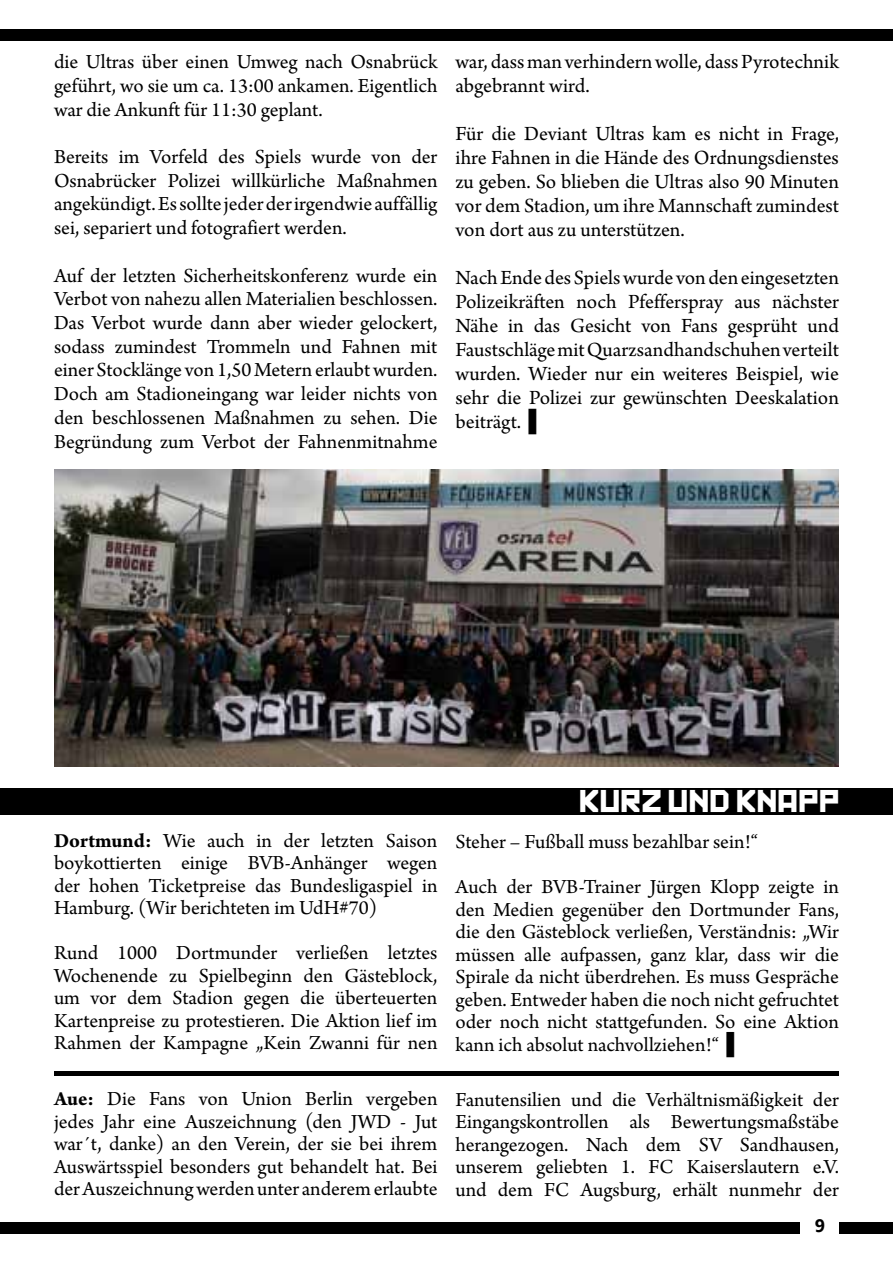
<style>
.page{position:relative;width:893px;height:1263px;background:#fff}
.page>*{position:absolute;margin:0;border:0;box-sizing:border-box;transform-origin:0 0}
.t1{font:30px "Kremlin";color:#fff}
.t2{font:21.15px/24px "Arno Pro";color:#000;text-align:justify}
.t3{font:21px/22.5px "Arno Pro";color:#000;text-align:justify}
.t4{font:700 18px "Khmer UI";color:#000}
.s1{font-family:"Times New Roman"}
.s2{font-weight:700}
</style>
<div class="page">
<div style="left:0;top:1222px;width:893px;height:11px;background:#000"></div>
<div style="left:801px;top:1209px;width:38px;height:34px;background:#fff"></div>
<div style="left:0;top:30px;width:893px;height:11px;background:#000"></div>
<div style="left:0;top:788px;width:893px;height:26px;background:#000"></div>
<hr style="left:54px;top:1071px;width:785px;height:4px;background:#000">
<img style="left:54px;top:469px;width:785px;height:297px">
<p class="t3" style="left:54px;top:51px;width:385px;line-height:23.7px">die Ultras über einen Umweg nach Osnabrück geführt, wo sie um ca. 13:00 ankamen. Eigentlich war die Ankunft für 11:30 geplant.</p>
<p class="t3" style="left:54px;top:146px;width:385px;line-height:23.7px">Bereits im Vorfeld des Spiels wurde von der Osnabrücker Polizei willkürliche Maßnahmen angekündigt. Es sollte jeder der irgendwie auffällig sei, separiert und fotografiert werden.</p>
<p class="t3" style="left:54px;top:265px;width:385px;line-height:23.7px">Auf der letzten Sicherheitskonferenz wurde ein Verbot von nahezu allen Materialien beschlossen.<br>Das Verbot wurde dann aber wieder gelockert, sodass zumindest Trommeln und Fahnen mit einer Stocklänge von 1,50 Metern erlaubt wurden.<br>Doch am Stadioneingang war leider nichts von den beschlossenen Maßnahmen zu sehen. Die Begründung zum Verbot der Fahnenmitnahme</p>
<p class="t2" style="left:455px;top:51px;width:385px">war, dass man verhindern wolle, dass Pyrotechnik abgebrannt wird.</p>
<p class="t2" style="left:455px;top:123px;width:385px">Für die Deviant Ultras kam es nicht in Frage, ihre Fahnen in die Hände des Ordnungsdienstes zu geben. So blieben die Ultras also 90 Minuten vor dem Stadion, um ihre Mannschaft zumindest von dort aus zu unterstützen.</p>
<p class="t2" style="left:455px;top:267px;width:385px">Nach Ende des Spiels wurde von den eingesetzten Polizeikräften noch Pfefferspray aus nächster Nähe in das Gesicht von Fans gesprüht und Faustschläge mit Quarzsandhandschuhen verteilt wurden. Wieder nur ein weiteres Beispiel, wie sehr die Polizei zur gewünschten Deeskalation beiträgt.<span class="s1">▐</span></p>
<p class="t3" style="left:54px;top:830px;width:385px"><span class="s2">Dortmund:</span> Wie auch in der letzten Saison boykottierten einige BVB-Anhänger wegen der hohen Ticketpreise das Bundesligaspiel in Hamburg. (Wir berichteten im UdH#70)</p>
<p class="t3" style="left:54px;top:943px;width:385px">Rund 1000 Dortmunder verließen letztes Wochenende zu Spielbeginn den Gästeblock, um vor dem Stadion gegen die überteuerten Kartenpreise zu protestieren. Die Aktion lief im Rahmen der Kampagne „Kein Zwanni für nen</p>
<h1 class="t1" style="left:580px;top:790px;width:262px">KURZ UND KNAPP</h1>
<p class="t3" style="left:455px;top:820px;width:385px;line-height:45px">Steher – Fußball muss bezahlbar sein!“<br>Auch der BVB-Trainer Jürgen Klopp zeigte in</p>
<p class="t3" style="left:455px;top:899px;width:385px">den Medien gegenüber den Dortmunder Fans, die den Gästeblock verließen, Verständnis: „Wir müssen alle aufpassen, ganz klar, dass wir die Spirale da nicht überdrehen. Es muss Gespräche geben. Entweder haben die noch nicht gefruchtet oder noch nicht stattgefunden. So eine Aktion kann ich absolut nachvollziehen!“<span class="s1">▐</span></p>
<p class="t3" style="left:54px;top:1089px;width:385px"><span class="s2">Aue:</span> Die Fans von Union Berlin vergeben jedes Jahr eine Auszeichnung (den JWD - Jut war´t, danke) an den Verein, der sie bei ihrem Auswärtsspiel besonders gut behandelt hat. Bei der Auszeichnung werden unter anderem erlaubte</p>
<p class="t3" style="left:455px;top:1089px;width:385px">Fanutensilien und die Verhältnismäßigkeit der Eingangskontrollen als Bewertungsmaßstäbe herangezogen. Nach dem SV Sandhausen, unserem geliebten 1. FC Kaiserslautern e.V. und dem FC Augsburg, erhält nunmehr der</p>
<p class="t4" style="left:815px;top:1215px;width:12px">9</p>
</div>
